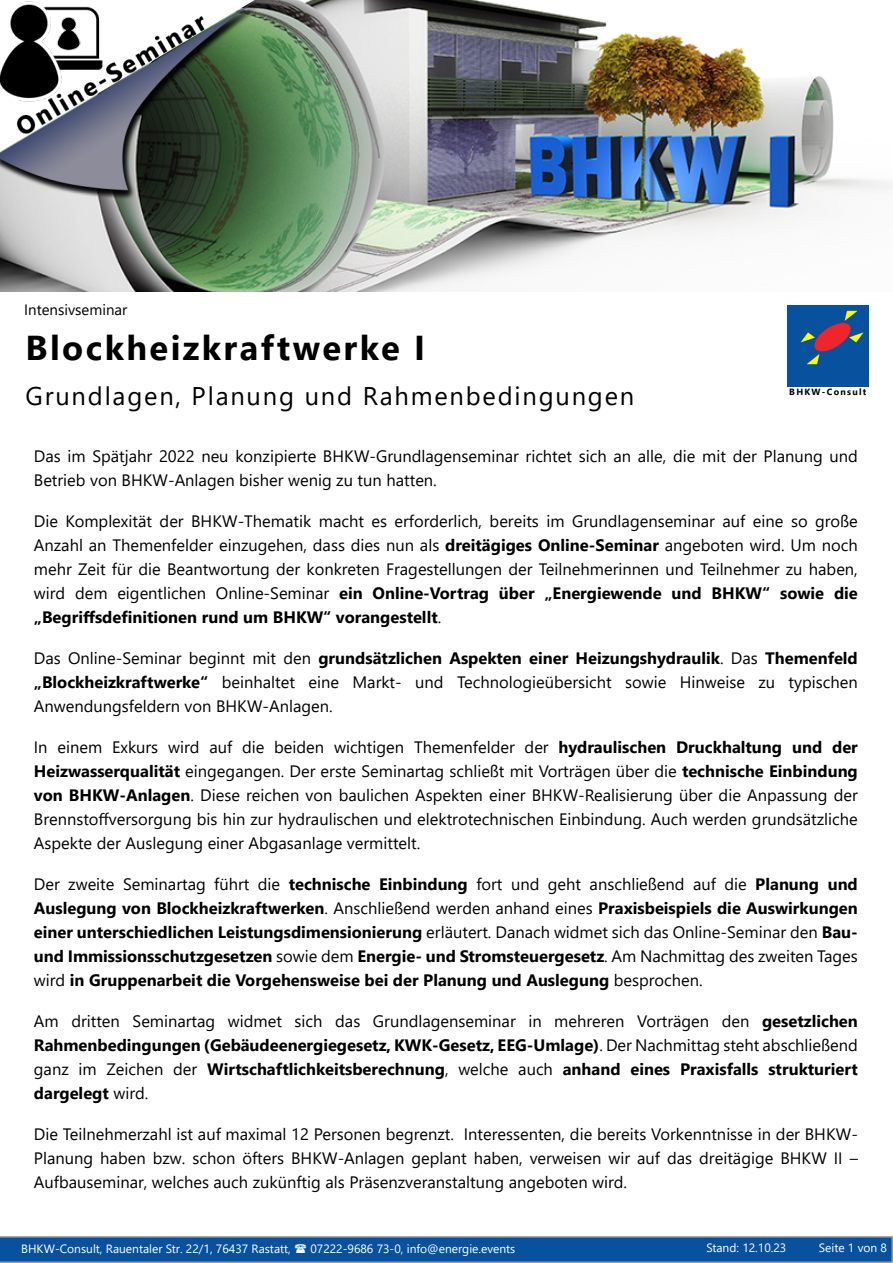
<style>
.page{position:relative;width:893px;height:1263px;background:#fff}
.page>*{position:absolute;margin:0;border:0;box-sizing:border-box;transform-origin:0 0}
.t1{font:700 34.5px "Segoe UI";letter-spacing:.07em;color:#000}
.t2{font:25.5px "Segoe UI";letter-spacing:.07em;color:#000}
.t3{font:16.5px/24px "Segoe UI";color:#000;text-align:justify}
.t4{font:700 16.5px/24px "Segoe UI";color:#000;text-align:justify}
.t5{font:15px "Segoe UI";color:#000}
.t6{font:12px "Segoe UI";color:#fff}
.t7{font:700 9px "Segoe UI";letter-spacing:.14em;color:#000}
.s1{font-weight:700}
.s2{font-weight:400}
</style>
<div class="page">
<img style="left:0;top:0;width:893px;height:291px">
<img style="left:787px;top:305px;width:81px;height:81px">
<img style="left:0;top:0;width:348px;height:203px">
<svg style="left:0;top:1236px;width:893px;height:27px;background:#19599e"></svg>
<p class="t5" style="left:24px;top:296px;width:105px">Intensivseminar</p>
<h1 class="t1" style="left:26px;top:315px;width:401px">Blockheizkraftwerke I</h1>
<h2 class="t2" style="left:26px;top:372px;width:610px">Grundlagen, Planung und Rahmenbedingungen</h2>
<p class="t7" style="left:789px;top:383px;width:79px">BHKW-Consult</p>
<p class="t3" style="left:34px;top:443px;width:825px">Das im Spätjahr 2022 neu konzipierte BHKW-Grundlagenseminar richtet sich an alle, die mit der Planung und<br>Betrieb von BHKW-Anlagen bisher wenig zu tun hatten.</p>
<p class="t3" style="left:34px;top:508px;width:825px">Die Komplexität der BHKW-Thematik macht es erforderlich, bereits im Grundlagenseminar auf eine so große Anzahl an Themenfelder einzugehen, dass dies nun als <span class="s1">dreitägiges Online-Seminar</span> angeboten wird. Um noch mehr Zeit für die Beantwortung der konkreten Fragestellungen der Teilnehmerinnen und Teilnehmer zu haben, wird dem eigentlichen Online-Seminar <span class="s1">ein Online-Vortrag über „Energiewende und BHKW“ sowie die „Begriffsdefinitionen rund um BHKW“ vorangestellt</span>.</p>
<p class="t3" style="left:34px;top:645px;width:825px">Das Online-Seminar beginnt mit den <span class="s1">grundsätzlichen Aspekten einer Heizungshydraulik</span>. Das <span class="s1">Themenfeld „Blockheizkraftwerke“</span> beinhaltet eine Markt- und Technologieübersicht sowie Hinweise zu typischen Anwendungsfeldern von BHKW-Anlagen.</p>
<p class="t3" style="left:34px;top:734px;width:825px">In einem Exkurs wird auf die beiden wichtigen Themenfelder der <span class="s1">hydraulischen Druckhaltung und der Heizwasserqualität</span> eingegangen. Der erste Seminartag schließt mit Vorträgen über die <span class="s1">technische Einbindung von BHKW-Anlagen</span>. Diese reichen von baulichen Aspekten einer BHKW-Realisierung über die Anpassung der Brennstoffversorgung bis hin zur hydraulischen und elektrotechnischen Einbindung. Auch werden grundsätzliche Aspekte der Auslegung einer Abgasanlage vermittelt.</p>
<p class="t4" style="left:34px;top:871px;width:825px"><span class="s2">Der zweite Seminartag führt die</span> technische Einbindung <span class="s2">fort und geht anschließend auf die</span> Planung und Auslegung von Blockheizkraftwerken<span class="s2">. Anschließend werden anhand eines</span> Praxisbeispiels die Auswirkungen einer unterschiedlichen Leistungsdimensionierung <span class="s2">erläutert. Danach widmet sich das Online-Seminar den</span> Bau&shy;und Immissionsschutzgesetzen <span class="s2">sowie dem</span> Energie- und Stromsteuergesetz<span class="s2">. Am Nachmittag des zweiten Tages wird</span> in Gruppenarbeit die Vorgehensweise bei der Planung und Auslegung <span class="s2">besprochen.</span></p>
<p class="t4" style="left:34px;top:1008px;width:825px"><span class="s2">Am dritten Seminartag widmet sich das Grundlagenseminar in mehreren Vorträgen den</span> gesetzlichen Rahmenbedingungen (Gebäudeenergiegesetz, KWK-Gesetz, EEG-Umlage)<span class="s2">. Der Nachmittag steht abschließend ganz im Zeichen der</span> Wirtschaftlichkeitsberechnung<span class="s2">, welche auch</span> anhand eines Praxisfalls strukturiert dargelegt <span class="s2">wird.</span></p>
<p class="t3" style="left:34px;top:1121px;width:825px">Die Teilnehmerzahl ist auf maximal 12 Personen begrenzt. Interessenten, die bereits Vorkenntnisse in der BHKW-Planung haben bzw. schon öfters BHKW-Anlagen geplant haben, verweisen wir auf das dreitägige BHKW II – Aufbauseminar, welches auch zukünftig als Präsenzveranstaltung angeboten wird.</p>
<p class="t6" style="left:21px;top:1237px;width:271px">BHKW-Consult, Rauentaler Str. 22/1, 76437 Rastatt,</p>
<p class="t6" style="left:310px;top:1237px;width:206px">07222-9686 73-0, info@energie.events</p>
<p class="t6" style="left:706px;top:1237px;width:81px">Stand: 12.10.23</p>
<p class="t6" style="left:819px;top:1237px;width:70px">Seite 1 von 8</p>
</div>
